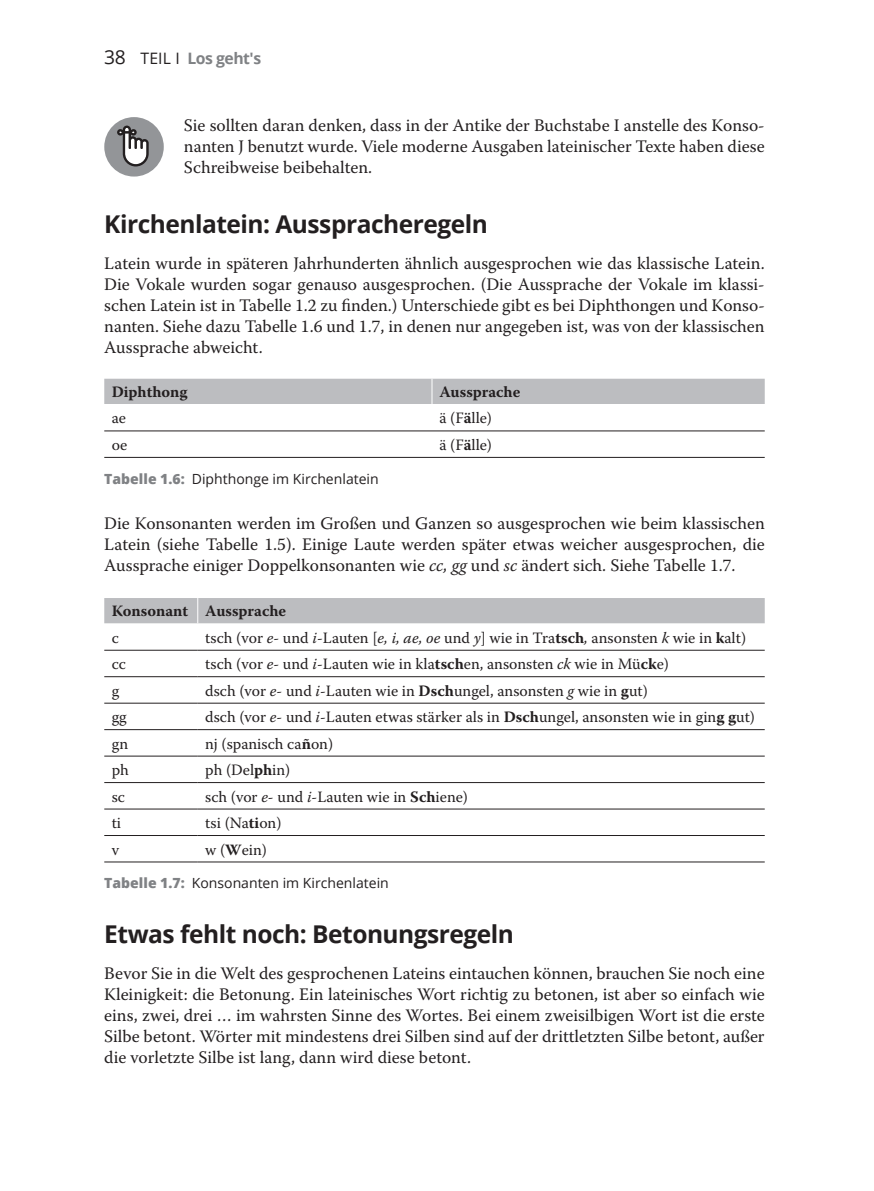
<style>
.page{position:relative;width:874px;height:1191px;background:#fff}
.page>*{position:absolute;margin:0;border:0;box-sizing:border-box;transform-origin:0 0}
.t1{font:700 24.5px "Open Sans";letter-spacing:-.02em;color:#231f20}
.t2{font:17.5px/21px "Warnock Pro";color:#231f20;text-align:justify}
.t3{font:15.75px "Warnock Pro";color:#231f20}
.t4{font:700 15.75px "Warnock Pro";color:#231f20}
.t5{font:700 15.75px "Open Sans";letter-spacing:-.03em;color:#808285}
.t6{font:14px "Open Sans";color:#231f20}
.s1{font-weight:400;font-size:19.25px;color:#231f20}
.s2{font-weight:400;color:#231f20}
.s3{font-weight:700}
.s4{font-weight:800;color:#808285}
.s5{font-style:italic}
</style>
<div class="page">
<div style="left:104px;top:117px;width:60px;height:59px;background:#939598;border-radius:50%"></div>
<svg style="left:117px;top:126px;width:32px;height:40px"></svg>
<hr style="left:432px;top:457px;width:332px;height:1px;background:#231f20">
<hr style="left:104px;top:457px;width:328px;height:1px;background:#231f20">
<div style="left:104px;top:379px;width:660px;height:25px;background:#bcbdc0"></div>
<hr style="left:432px;top:430px;width:332px;height:1px;background:#231f20">
<hr style="left:104px;top:430px;width:328px;height:1px;background:#231f20">
<hr style="left:198px;top:676px;width:566px;height:1px;background:#231f20">
<hr style="left:198px;top:703px;width:566px;height:1px;background:#231f20">
<hr style="left:198px;top:729px;width:566px;height:1px;background:#231f20">
<hr style="left:198px;top:756px;width:566px;height:1px;background:#231f20">
<hr style="left:198px;top:782px;width:566px;height:1px;background:#231f20">
<hr style="left:198px;top:808px;width:566px;height:1px;background:#231f20">
<hr style="left:104px;top:676px;width:94px;height:1px;background:#231f20">
<hr style="left:104px;top:703px;width:94px;height:1px;background:#231f20">
<hr style="left:104px;top:729px;width:94px;height:1px;background:#231f20">
<hr style="left:104px;top:756px;width:94px;height:1px;background:#231f20">
<hr style="left:104px;top:782px;width:94px;height:1px;background:#231f20">
<hr style="left:104px;top:808px;width:94px;height:1px;background:#231f20">
<hr style="left:198px;top:835px;width:566px;height:1px;background:#231f20">
<hr style="left:198px;top:861px;width:566px;height:1px;background:#231f20">
<hr style="left:104px;top:835px;width:94px;height:1px;background:#231f20">
<hr style="left:104px;top:861px;width:94px;height:1px;background:#231f20">
<div style="left:104px;top:598px;width:660px;height:25px;background:#bcbdc0"></div>
<hr style="left:198px;top:650px;width:566px;height:1px;background:#231f20">
<hr style="left:104px;top:650px;width:94px;height:1px;background:#231f20">
<p class="t5" style="left:104px;top:48px;width:158px"><span class="s1">38</span> <span class="s2">TEIL I</span> Los geht's</p>
<p class="t2" style="left:184px;top:115px;width:582px">Sie sollten daran denken, dass in der Antike der Buchstabe I anstelle des Konso&shy;nanten J benutzt wurde. Viele moderne Ausgaben lateinischer Texte haben diese Schreibweise beibehalten.</p>
<h1 class="t1" style="left:104px;top:206px;width:385px">Kirchenlatein: Ausspracheregeln</h1>
<p class="t2" style="left:104px;top:252px;width:661px">Latein wurde in späteren Jahrhunderten ähnlich ausgesprochen wie das klassische Latein.<br>Die Vokale wurden sogar genauso ausgesprochen. (Die Aussprache der Vokale im klassi&shy;schen Latein ist in Tabelle 1.2 zu finden.) Unterschiede gibt es bei Diphthongen und Konso&shy;nanten. Siehe dazu Tabelle 1.6 und 1.7, in denen nur angegeben ist, was von der klassischen Aussprache abweicht.</p>
<p class="t4" style="left:112px;top:382px;width:77px">Diphthong</p>
<p class="t4" style="left:439px;top:382px;width:82px">Aussprache</p>
<p class="t3" style="left:112px;top:409px;width:16px">ae</p>
<p class="t3" style="left:439px;top:409px;width:54px">ä (F<span class="s3">ä</span>lle)</p>
<p class="t3" style="left:112px;top:435px;width:17px">oe</p>
<p class="t3" style="left:439px;top:435px;width:54px">ä (F<span class="s3">ä</span>lle)</p>
<p class="t6" style="left:104px;top:469px;width:276px"><span class="s4">Tabelle 1.6:</span> Diphthonge im Kirchenlatein</p>
<p class="t2" style="left:104px;top:513px;width:661px">Die Konsonanten werden im Großen und Ganzen so ausgesprochen wie beim klassischen Latein (siehe Tabelle 1.5). Einige Laute werden später etwas weicher ausgesprochen, die Aussprache einiger Doppelkonsonanten wie <span class="s5">cc, gg</span> und <span class="s5">sc</span> ändert sich. Siehe Tabelle 1.7.</p>
<p class="t4" style="left:112px;top:601px;width:176px">Konsonant Aussprache</p>
<p class="t3" style="left:112px;top:628px;width:9px">c</p>
<p class="t3" style="left:205px;top:628px;width:542px">tsch (vor <span class="s5">e</span>- und <span class="s5">i</span>-Lauten [<span class="s5">e, i, ae, oe</span> und <span class="s5">y</span>] wie in Tra<span class="s3">tsch</span><span class="s5">,</span> ansonsten <span class="s5">k</span> wie in <span class="s3">k</span>alt)</p>
<p class="t3" style="left:112px;top:654px;width:16px">cc</p>
<p class="t3" style="left:205px;top:654px;width:465px">tsch (vor <span class="s5">e</span>- und <span class="s5">i</span>-Lauten wie in kla<span class="s3">tsch</span>en, ansonsten <span class="s5">ck</span> wie in Mü<span class="s3">ck</span>e)</p>
<p class="t3" style="left:112px;top:681px;width:9px">g</p>
<p class="t3" style="left:205px;top:681px;width:444px">dsch (vor <span class="s5">e</span>- und <span class="s5">i</span>-Lauten wie in <span class="s3">Dsch</span>ungel, ansonsten <span class="s5">g</span> wie in <span class="s3">g</span>ut)</p>
<p class="t3" style="left:112px;top:707px;width:17px">gg</p>
<p class="t3" style="left:205px;top:707px;width:551px">dsch (vor <span class="s5">e</span>- und <span class="s5">i</span>-Lauten etwas stärker als in <span class="s3">Dsch</span>ungel, ansonsten wie in gin<span class="s3">g g</span>ut)</p>
<p class="t3" style="left:112px;top:734px;width:18px">gn</p>
<p class="t3" style="left:205px;top:734px;width:129px">nj (spanisch ca<span class="s3">ñ</span>on)</p>
<p class="t3" style="left:112px;top:760px;width:19px">ph</p>
<p class="t3" style="left:205px;top:760px;width:87px">ph (Del<span class="s3">ph</span>in)</p>
<p class="t3" style="left:112px;top:787px;width:15px">sc</p>
<p class="t3" style="left:205px;top:787px;width:264px">sch (vor <span class="s5">e</span>- und <span class="s5">i</span>-Lauten wie in <span class="s3">Sch</span>iene)</p>
<p class="t3" style="left:112px;top:813px;width:11px">ti</p>
<p class="t3" style="left:205px;top:813px;width:78px">tsi (Na<span class="s3">ti</span>on)</p>
<p class="t3" style="left:112px;top:840px;width:9px">v</p>
<p class="t3" style="left:205px;top:840px;width:63px">w (<span class="s3">W</span>ein)</p>
<p class="t6" style="left:104px;top:873px;width:286px"><span class="s4">Tabelle 1.7:</span> Konsonanten im Kirchenlatein</p>
<h1 class="t1" style="left:104px;top:916px;width:411px">Etwas fehlt noch: Betonungsregeln</h1>
<p class="t2" style="left:104px;top:962px;width:661px">Bevor Sie in die Welt des gesprochenen Lateins eintauchen können, brauchen Sie noch eine Kleinigkeit: die Betonung. Ein lateinisches Wort richtig zu betonen, ist aber so einfach wie eins, zwei, drei … im wahrsten Sinne des Wortes. Bei einem zweisilbigen Wort ist die erste Silbe betont. Wörter mit mindestens drei Silben sind auf der drittletzten Silbe betont, außer die vorletzte Silbe ist lang, dann wird diese betont.</p>
</div>
